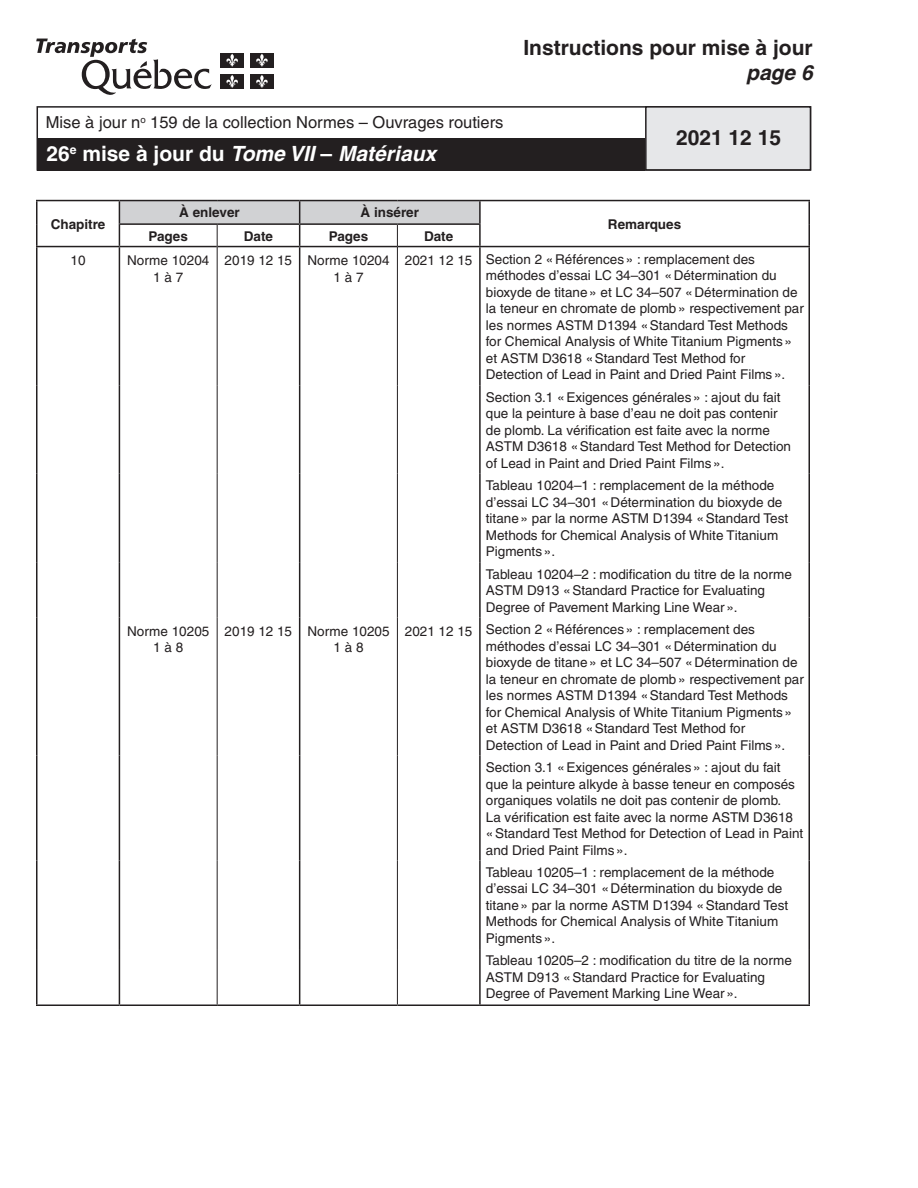
<style>
.page{position:relative;width:918px;height:1188px;background:#fff}
.page>*{position:absolute;margin:0;border:0;box-sizing:border-box;transform-origin:0 0}
.t1{font:700 21px "Helvetica";color:#231f20}
.t2{font:italic 700 21px "Helvetica";color:#fff}
.t3{font:italic 700 21px "Helvetica";color:#231f20}
.t4{font:16.5px "Helvetica";color:#231f20}
.t5{font:13.5px/16.5px "Helvetica";color:#231f20}
.t6{font:700 13.5px "Helvetica";color:#231f20}
.s1{font-style:normal}
</style>
<div class="page">
<div style="left:37px;top:106px;width:774px;height:65px;border:2px solid #231f20"></div>
<div style="left:646px;top:107px;width:164px;height:63px;background:#e6e7e9"></div>
<div style="left:645px;top:106px;width:166px;height:65px;border:2px solid #231f20"></div>
<div style="left:37px;top:138px;width:608px;height:33px;background:#231f20"></div>
<svg style="left:36px;top:39px;width:176px;height:56px"></svg>
<div style="left:221px;top:53px;width:23px;height:14px;background:#231f20"></div>
<svg style="left:226px;top:54px;width:12px;height:13px"></svg>
<div style="left:250px;top:53px;width:23px;height:14px;background:#231f20"></div>
<svg style="left:256px;top:54px;width:12px;height:13px"></svg>
<div style="left:221px;top:74px;width:23px;height:14px;background:#231f20"></div>
<svg style="left:226px;top:75px;width:12px;height:13px"></svg>
<div style="left:250px;top:74px;width:23px;height:14px;background:#231f20"></div>
<svg style="left:256px;top:75px;width:12px;height:13px"></svg>
<hr style="left:36px;top:200px;width:83px;height:1px;background:#231f20">
<hr style="left:36px;top:201px;width:2px;height:23px;background:#231f20">
<hr style="left:119px;top:200px;width:98px;height:1px;background:#231f20">
<hr style="left:217px;top:200px;width:83px;height:1px;background:#231f20">
<hr style="left:300px;top:200px;width:97px;height:1px;background:#231f20">
<hr style="left:397px;top:200px;width:83px;height:1px;background:#231f20">
<hr style="left:480px;top:200px;width:330px;height:1px;background:#231f20">
<hr style="left:479px;top:201px;width:2px;height:22px;background:#231f20">
<hr style="left:808px;top:201px;width:2px;height:23px;background:#231f20">
<hr style="left:36px;top:224px;width:2px;height:22px;background:#231f20">
<hr style="left:397px;top:223px;width:84px;height:2px;background:#231f20">
<hr style="left:479px;top:225px;width:2px;height:21px;background:#231f20">
<hr style="left:808px;top:224px;width:2px;height:22px;background:#231f20">
<hr style="left:36px;top:246px;width:83px;height:1px;background:#231f20">
<hr style="left:299px;top:247px;width:1px;height:138px;background:#231f20">
<hr style="left:480px;top:246px;width:330px;height:1px;background:#231f20">
<hr style="left:479px;top:247px;width:2px;height:138px;background:#231f20">
<hr style="left:808px;top:247px;width:2px;height:138px;background:#231f20">
<hr style="left:299px;top:385px;width:1px;height:89px;background:#231f20">
<hr style="left:479px;top:385px;width:2px;height:89px;background:#231f20">
<hr style="left:808px;top:385px;width:2px;height:89px;background:#231f20">
<hr style="left:299px;top:474px;width:1px;height:88px;background:#231f20">
<hr style="left:479px;top:474px;width:2px;height:88px;background:#231f20">
<hr style="left:808px;top:474px;width:2px;height:88px;background:#231f20">
<hr style="left:299px;top:562px;width:1px;height:56px;background:#231f20">
<hr style="left:479px;top:562px;width:2px;height:56px;background:#231f20">
<hr style="left:808px;top:562px;width:2px;height:56px;background:#231f20">
<hr style="left:299px;top:618px;width:1px;height:138px;background:#231f20">
<hr style="left:479px;top:618px;width:2px;height:138px;background:#231f20">
<hr style="left:808px;top:618px;width:2px;height:138px;background:#231f20">
<hr style="left:299px;top:756px;width:1px;height:105px;background:#231f20">
<hr style="left:479px;top:756px;width:2px;height:105px;background:#231f20">
<hr style="left:808px;top:756px;width:2px;height:105px;background:#231f20">
<hr style="left:299px;top:861px;width:1px;height:88px;background:#231f20">
<hr style="left:479px;top:861px;width:2px;height:88px;background:#231f20">
<hr style="left:808px;top:861px;width:2px;height:88px;background:#231f20">
<hr style="left:299px;top:949px;width:1px;height:56px;background:#231f20">
<hr style="left:479px;top:949px;width:2px;height:56px;background:#231f20">
<hr style="left:808px;top:949px;width:2px;height:56px;background:#231f20">
<hr style="left:217px;top:247px;width:1px;height:138px;background:#231f20">
<hr style="left:217px;top:385px;width:1px;height:89px;background:#231f20">
<hr style="left:217px;top:474px;width:1px;height:88px;background:#231f20">
<hr style="left:217px;top:562px;width:1px;height:56px;background:#231f20">
<hr style="left:217px;top:618px;width:1px;height:138px;background:#231f20">
<hr style="left:217px;top:756px;width:1px;height:105px;background:#231f20">
<hr style="left:217px;top:861px;width:1px;height:88px;background:#231f20">
<hr style="left:217px;top:949px;width:1px;height:56px;background:#231f20">
<hr style="left:36px;top:247px;width:2px;height:138px;background:#231f20">
<hr style="left:36px;top:385px;width:2px;height:89px;background:#231f20">
<hr style="left:36px;top:474px;width:2px;height:88px;background:#231f20">
<hr style="left:36px;top:562px;width:2px;height:56px;background:#231f20">
<hr style="left:36px;top:618px;width:2px;height:138px;background:#231f20">
<hr style="left:36px;top:756px;width:2px;height:105px;background:#231f20">
<hr style="left:36px;top:861px;width:2px;height:88px;background:#231f20">
<hr style="left:36px;top:949px;width:2px;height:56px;background:#231f20">
<hr style="left:397px;top:247px;width:1px;height:138px;background:#231f20">
<hr style="left:397px;top:385px;width:1px;height:89px;background:#231f20">
<hr style="left:397px;top:474px;width:1px;height:88px;background:#231f20">
<hr style="left:397px;top:562px;width:1px;height:56px;background:#231f20">
<hr style="left:397px;top:618px;width:1px;height:138px;background:#231f20">
<hr style="left:397px;top:756px;width:1px;height:105px;background:#231f20">
<hr style="left:397px;top:861px;width:1px;height:88px;background:#231f20">
<hr style="left:397px;top:949px;width:1px;height:56px;background:#231f20">
<svg style="left:119px;top:201px;width:361px;height:46px"></svg>
<hr style="left:119px;top:247px;width:1px;height:138px;background:#231f20">
<hr style="left:119px;top:385px;width:1px;height:89px;background:#231f20">
<hr style="left:119px;top:474px;width:1px;height:88px;background:#231f20">
<hr style="left:119px;top:562px;width:1px;height:56px;background:#231f20">
<hr style="left:119px;top:618px;width:1px;height:138px;background:#231f20">
<hr style="left:119px;top:756px;width:1px;height:105px;background:#231f20">
<hr style="left:119px;top:861px;width:1px;height:88px;background:#231f20">
<hr style="left:119px;top:949px;width:1px;height:56px;background:#231f20">
<hr style="left:36px;top:1005px;width:83px;height:1px;background:#231f20">
<hr style="left:119px;top:1005px;width:98px;height:1px;background:#231f20">
<hr style="left:217px;top:1005px;width:83px;height:1px;background:#231f20">
<hr style="left:300px;top:1005px;width:97px;height:1px;background:#231f20">
<hr style="left:397px;top:1005px;width:83px;height:1px;background:#231f20">
<hr style="left:480px;top:1005px;width:330px;height:1px;background:#231f20">
<p class="t4" style="left:46px;top:113px;width:459px">Mise à jour n<sup>o</sup> 159 de la collection Normes – Ouvrages routiers</p>
<h1 class="t2" style="left:46px;top:141px;width:391px"><span class="s1">26</span><sup>e</sup> <span class="s1">mise à jour du</span> Tome VII <span class="s1">–</span> Matériaux</h1>
<p class="t6" style="left:51px;top:216px;width:56px">Chapitre</p>
<p class="t6" style="left:179px;top:204px;width:62px">À enlever</p>
<p class="t6" style="left:361px;top:204px;width:60px">À insérer</p>
<p class="t6" style="left:149px;top:228px;width:41px">Pages</p>
<p class="t6" style="left:244px;top:228px;width:31px">Date</p>
<p class="t6" style="left:329px;top:228px;width:41px">Pages</p>
<p class="t6" style="left:424px;top:228px;width:31px">Date</p>
<h1 class="t1" style="left:523px;top:35px;width:291px">Instructions pour mise à jour</h1>
<h1 class="t3" style="left:746px;top:60px;width:68px">page 6</h1>
<h1 class="t1" style="left:676px;top:125px;width:107px">2021 12 15</h1>
<p class="t6" style="left:608px;top:216px;width:75px">Remarques</p>
<p class="t5" style="left:71px;top:252px;width:17px">10</p>
<p class="t5" style="left:127px;top:252px;width:84px;text-align:center">Norme 10204<br>1 à 7</p>
<p class="t5" style="left:334px;top:252px;width:58px;text-indent:-109px">2019 12 15 Norme 10204<br>1 à 7</p>
<p class="t5" style="left:486px;top:251px;width:319px;text-indent:-81px">2021 12 15 Section 2 «Références» : remplacement des méthodes d’essai LC 34–301 «Détermination du bioxyde de titane» et LC 34–507 «Détermination de la teneur en chromate de plomb» respectivement par les normes ASTM D1394 «Standard Test Methods for Chemical Analysis of White Titanium Pigments» et ASTM D3618 «Standard Test Method for Detection of Lead in Paint and Dried Paint Films».</p>
<p class="t5" style="left:486px;top:389px;width:307px">Section 3.1 «Exigences générales» : ajout du fait que la peinture à base d’eau ne doit pas contenir de plomb. La vérification est faite avec la norme ASTM D3618 «Standard Test Method for Detection of Lead in Paint and Dried Paint Films».</p>
<p class="t5" style="left:486px;top:477px;width:304px">Tableau 10204–1 : remplacement de la méthode d’essai LC 34–301 «Détermination du bioxyde de titane» par la norme ASTM D1394 «Standard Test Methods for Chemical Analysis of White Titanium Pigments».</p>
<p class="t5" style="left:486px;top:566px;width:308px">Tableau 10204–2 : modification du titre de la norme<br>ASTM D913 «Standard Practice for Evaluating<br>Degree of Pavement Marking Line Wear».</p>
<p class="t5" style="left:127px;top:623px;width:84px;text-align:center">Norme 10205<br>1 à 8</p>
<p class="t5" style="left:334px;top:623px;width:58px;text-indent:-109px">2019 12 15 Norme 10205<br>1 à 8</p>
<p class="t5" style="left:486px;top:621px;width:319px;text-indent:-81px">2021 12 15 Section 2 «Références» : remplacement des méthodes d’essai LC 34–301 «Détermination du bioxyde de titane» et LC 34–507 «Détermination de la teneur en chromate de plomb» respectivement par les normes ASTM D1394 «Standard Test Methods for Chemical Analysis of White Titanium Pigments» et ASTM D3618 «Standard Test Method for Detection of Lead in Paint and Dried Paint Films».</p>
<p class="t5" style="left:486px;top:759px;width:319px">Section 3.1 «Exigences générales» : ajout du fait que la peinture alkyde à basse teneur en composés organiques volatils ne doit pas contenir de plomb.<br>La vérification est faite avec la norme ASTM D3618 «Standard Test Method for Detection of Lead in Paint and Dried Paint Films».</p>
<p class="t5" style="left:486px;top:864px;width:304px">Tableau 10205–1 : remplacement de la méthode d’essai LC 34–301 «Détermination du bioxyde de titane» par la norme ASTM D1394 «Standard Test Methods for Chemical Analysis of White Titanium Pigments».</p>
<p class="t5" style="left:486px;top:952px;width:308px">Tableau 10205–2 : modification du titre de la norme<br>ASTM D913 «Standard Practice for Evaluating<br>Degree of Pavement Marking Line Wear».</p>
</div>
